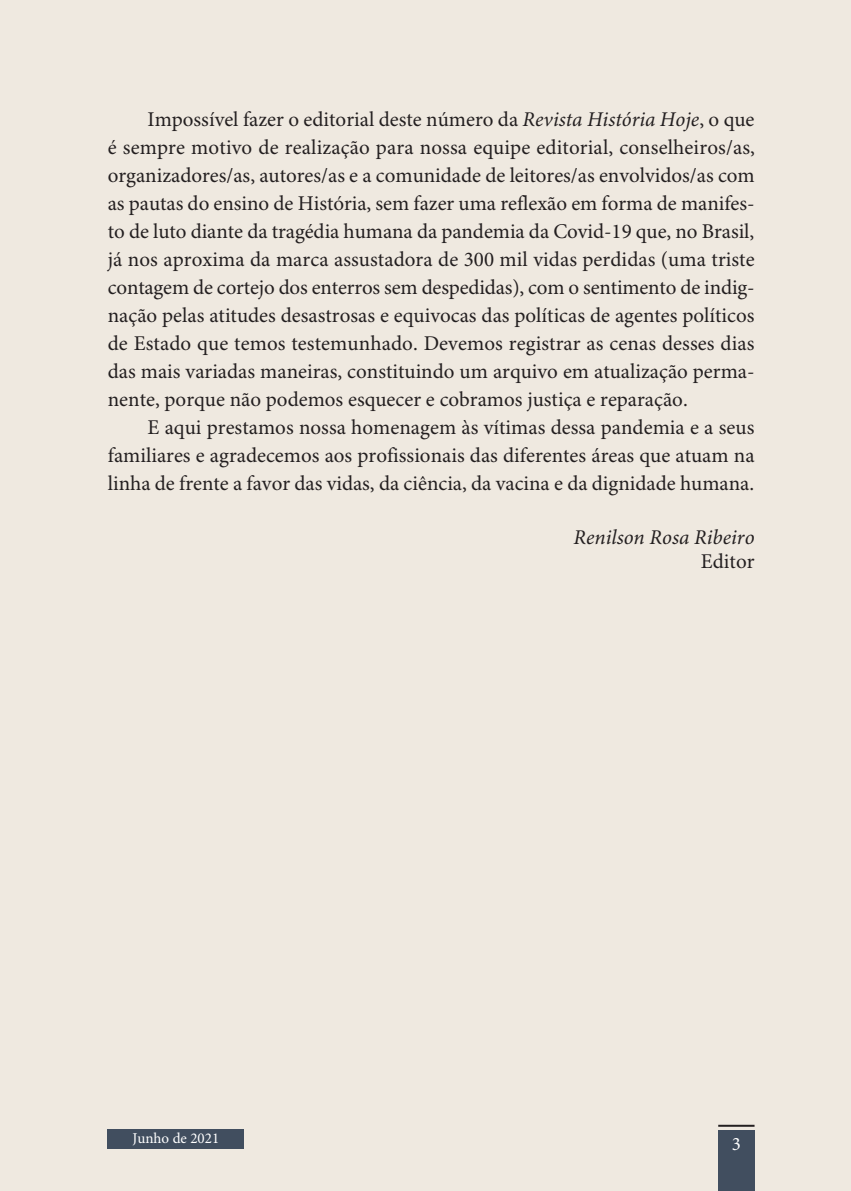
<style>
.page{position:relative;width:851px;height:1191px;background:#fff}
.page>*{position:absolute;margin:0;border:0;box-sizing:border-box;transform-origin:0 0}
.t1{font:21px/28px "Minion Pro";color:#231f20;text-align:justify}
.t2{font:italic 21px "Minion Pro";color:#231f20}
.t3{font:19px "Minion Pro";color:#fff}
.t4{font:15px "Minion Pro";color:#fff}
.s1{font-style:italic}
</style>
<div class="page">
<div style="left:0;top:0;width:850px;height:1191px;background:#efe9e0"></div>
<div style="left:108px;top:1129px;width:136px;height:20px;background:#414e5f"></div>
<div style="left:718px;top:1130px;width:36px;height:61px;background:#414e5f"></div>
<hr style="left:718px;top:1124px;width:36px;height:2px;background:#231f20">
<p class="t1" style="left:108px;top:106px;width:648px;text-indent:40px">Impossível fazer o editorial deste número da <span class="s1">Revista História Hoje</span>, o que é sempre motivo de realização para nossa equipe editorial, conselheiros/as, organizadores/as, autores/as e a comunidade de leitores/as envolvidos/as com as pautas do ensino de História, sem fazer uma reflexão em forma de manifes&shy;to de luto diante da tragédia humana da pandemia da Covid-19 que, no Brasil, já nos aproxima da marca assustadora de 300 mil vidas perdidas (uma triste contagem de cortejo dos enterros sem despedidas), com o sentimento de indig&shy;nação pelas atitudes desastrosas e equivocas das políticas de agentes políticos de Estado que temos testemunhado. Devemos registrar as cenas desses dias das mais variadas maneiras, constituindo um arquivo em atualização perma&shy;nente, porque não podemos esquecer e cobramos justiça e reparação.</p>
<p class="t1" style="left:108px;top:414px;width:648px;text-indent:40px">E aqui prestamos nossa homenagem às vítimas dessa pandemia e a seus familiares e agradecemos aos profissionais das diferentes áreas que atuam na linha de frente a favor das vidas, da ciência, da vacina e da dignidade humana.</p>
<p class="t2" style="left:573px;top:524px;width:182px">Renilson Rosa Ribeiro</p>
<p class="t1" style="left:700px;top:548px;width:55px">Editor</p>
<p class="t4" style="left:132px;top:1129px;width:88px">Junho de 2021</p>
<p class="t3" style="left:731px;top:1132px;width:11px">3</p>
</div>
